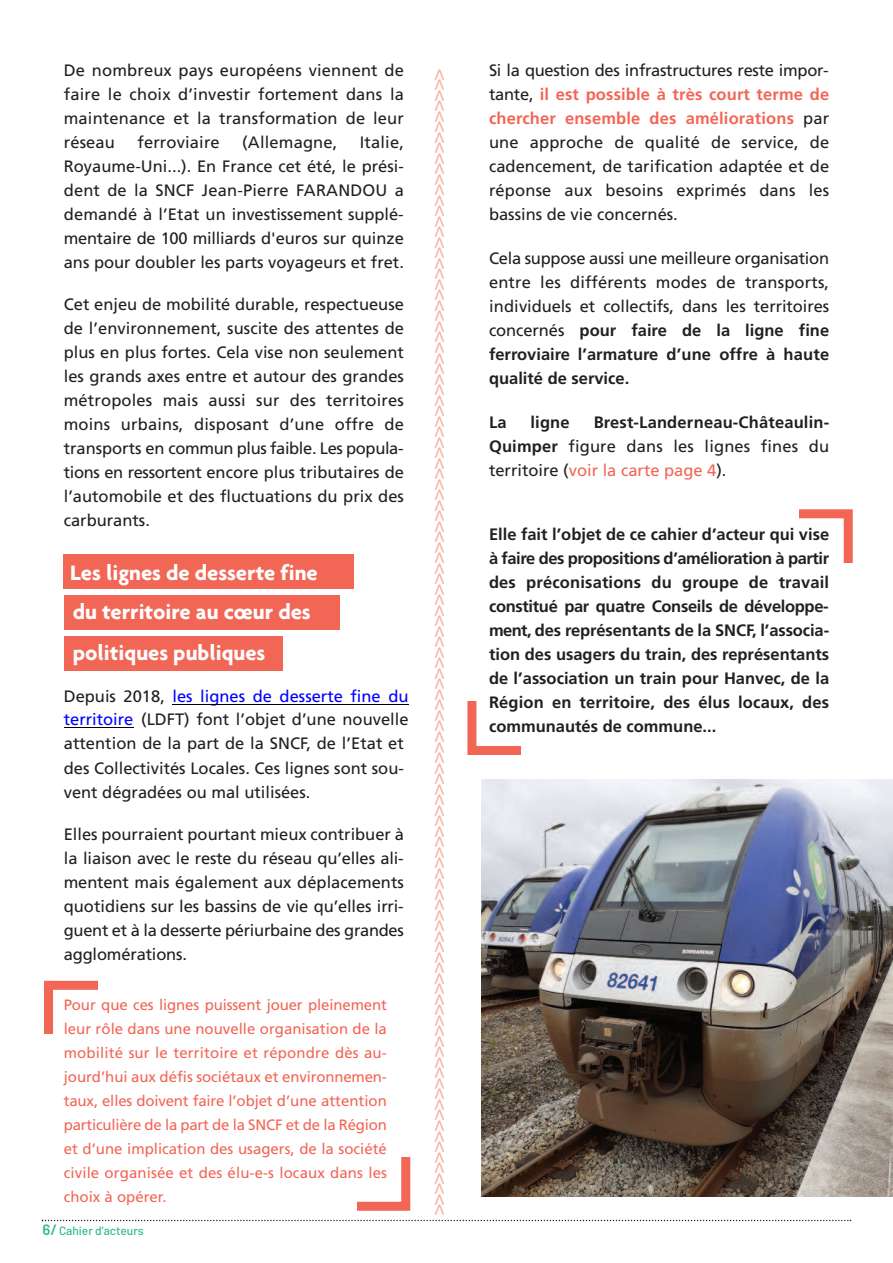
<style>
.page{position:relative;width:893px;height:1263px;background:#fff}
.page>*{position:absolute;margin:0;border:0;box-sizing:border-box;transform-origin:0 0}
.t1{font:700 22.5px/40.2px "Agenda";color:#fff}
.t2{font:18px "Helvetica";color:#f9af9c}
.t3{font:16.5px/24px "Frutiger";color:#231f20;text-align:justify}
.t4{font:700 16.5px/24px "Frutiger";letter-spacing:.01em;color:#231f20;text-align:justify}
.t5{font:15px/24px "Frutiger";letter-spacing:.005em;color:#f26656;text-align:justify}
.t6{font:500 12px "Barlow";color:#36ba8c}
.s1{color:#00f}
.s2{font-weight:600;font-size:15px}
.s3{font-weight:700;color:#f26656}
.s4{font-weight:700}
.s5{color:#f26656}
</style>
<div class="page">
<hr style="left:64px;top:727px;width:69px;height:1px;background:#000">
<hr style="left:172px;top:704px;width:237px;height:1px;background:#000">
<div style="left:64px;top:555px;width:290px;height:34px;background:#f26656"></div>
<div style="left:64px;top:595px;width:276px;height:34px;background:#f26656"></div>
<div style="left:64px;top:636px;width:219px;height:34px;background:#f26656"></div>
<div style="left:44px;top:981px;width:64px;height:63px;border:9px solid #f26656"></div>
<div style="left:43px;top:1034px;width:71px;height:20px;background:#fff"></div>
<div style="left:98px;top:971px;width:13px;height:90px;background:#fff"></div>
<div style="left:346px;top:1147px;width:64px;height:64px;border:9px solid #f26656"></div>
<div style="left:340px;top:1137px;width:72px;height:20px;background:#fff"></div>
<div style="left:343px;top:1130px;width:13px;height:90px;background:#fff"></div>
<div style="left:789px;top:509px;width:64px;height:64px;border:9px solid #f26656"></div>
<div style="left:779px;top:508px;width:20px;height:71px;background:#fff"></div>
<div style="left:772px;top:563px;width:90px;height:14px;background:#fff"></div>
<div style="left:467px;top:691px;width:64px;height:64px;border:9px solid #f26656"></div>
<div style="left:521px;top:685px;width:20px;height:71px;background:#fff"></div>
<div style="left:458px;top:687px;width:90px;height:14px;background:#fff"></div>
<img style="left:482px;top:780px;width:411px;height:416px">
<svg style="left:42px;top:1220px;width:809px;height:1px"></svg>
<p class="t3" style="left:64px;top:59px;width:342px">De nombreux pays européens viennent de faire le choix d’investir fortement dans la maintenance et la transformation de leur réseau</p>
<p class="t3" style="left:137px;top:131px;width:84px">ferroviaire</p>
<p class="t3" style="left:242px;top:131px;width:97px">(Allemagne,</p>
<p class="t3" style="left:64px;top:131px;width:342px;text-indent:296px">Italie, Royaume-Uni...). En France cet été, le prési&shy;dent de la SNCF Jean-Pierre FARANDOU a demandé à l’Etat un investissement supplé&shy;mentaire de 100 milliards d'euros sur quinze ans pour doubler les parts voyageurs et fret.</p>
<p class="t3" style="left:64px;top:293px;width:342px">Cet enjeu de mobilité durable, respectueuse de l’environnement, suscite des attentes de plus en plus fortes. Cela vise non seulement les grands axes entre et autour des grandes métropoles mais aussi sur des territoires moins urbains, disposant d’une offre de transports en commun plus faible. Les popula&shy;tions en ressortent encore plus tributaires de l’automobile et des fluctuations du prix des carburants.</p>
<h1 class="t1" style="left:70px;top:552px;width:249px">Les lignes de desserte fine du territoire au cœur des politiques publiques</h1>
<p class="t3" style="left:64px;top:684px;width:346px;text-align:left">Depuis 2018, <span class="s1">les lignes de desserte fine du territoire</span> (LDFT) font l’objet d’une nouvelle attention de la part de la SNCF, de l’Etat et des Collectivités Locales. Ces lignes sont sou&shy;vent dégradées ou mal utilisées.</p>
<p class="t3" style="left:64px;top:822px;width:342px">Elles pourraient pourtant mieux contribuer à la liaison avec le reste du réseau qu’elles ali&shy;mentent mais également aux déplacements quotidiens sur les bassins de vie qu’elles irri&shy;guent et à la desserte périurbaine des grandes agglomérations.</p>
<p class="t5" style="left:64px;top:993px;width:325px">Pour que ces lignes puissent jouer pleinement leur rôle dans une nouvelle organisation de la mobilité sur le territoire et répondre dès au&shy;jourd’hui aux défis sociétaux et environnemen&shy;taux, elles doivent faire l’objet d’une attention particulière de la part de la SNCF et de la Région et d’une implication des usagers, de la société civile organisée et des élu-e-s locaux dans les choix à opérer.</p>
<p class="t6" style="left:43px;top:1224px;width:103px"><span class="s2">6/</span> Cahier d’acteurs</p>
<p class="t2" style="left:424px;top:1215px;width:1147px;rotate:-90deg">&gt;&gt;&gt;&gt;&gt;&gt;&gt;&gt;&gt;&gt;&gt;&gt;&gt;&gt;&gt;&gt;&gt;&gt;&gt;&gt;&gt;&gt;&gt;&gt;&gt;&gt;&gt;&gt;&gt;&gt;&gt;&gt;&gt;&gt;&gt;&gt;&gt;&gt;&gt;&gt;&gt;&gt;&gt;&gt;&gt;&gt;&gt;&gt;&gt;&gt;&gt;&gt;&gt;&gt;&gt;&gt;&gt;&gt;&gt;&gt;&gt;&gt;&gt;&gt;&gt;&gt;&gt;&gt;&gt;&gt;&gt;&gt;&gt;&gt;&gt;&gt;&gt;&gt;&gt;&gt;&gt;&gt;&gt;&gt;&gt;&gt;&gt;&gt;&gt;&gt;&gt;&gt;&gt;&gt;&gt;&gt;&gt;&gt;&gt;&gt;&gt;&gt;&gt;&gt;&gt;&gt;&gt;&gt;&gt;</p>
<p class="t3" style="left:489px;top:59px;width:342px">Si la question des infrastructures reste impor&shy;tante, <span class="s3">il est possible à très court terme de chercher ensemble des améliorations</span> par une approche de qualité de service, de cadencement, de tarification adaptée et de réponse aux besoins exprimés dans les bassins de vie concernés.</p>
<p class="t3" style="left:489px;top:246px;width:342px">Cela suppose aussi une meilleure organisation entre les différents modes de transports, individuels et collectifs, dans les territoires concernés <span class="s4">pour faire de la ligne fine ferroviaire l’armature d’une offre à haute qualité de service.</span></p>
<p class="t4" style="left:489px;top:410px;width:19px">La</p>
<p class="t4" style="left:531px;top:410px;width:41px">ligne</p>
<p class="t3" style="left:489px;top:410px;width:342px;text-indent:105px"><span class="s4">Brest-Landerneau-Châteaulin-Quimper</span> figure dans les lignes fines du territoire (<span class="s5">voir la carte page 4</span>).</p>
<p class="t4" style="left:489px;top:522px;width:342px">Elle fait l’objet de ce cahier d’acteur qui vise à faire des propositions d’amélioration à partir des préconisations du groupe de travail constitué par quatre Conseils de développe&shy;ment, des représentants de la SNCF, l’associa&shy;tion des usagers du train, des représentants de l’association un train pour Hanvec, de la Région en territoire, des élus locaux, des communautés de commune...</p>
</div>
